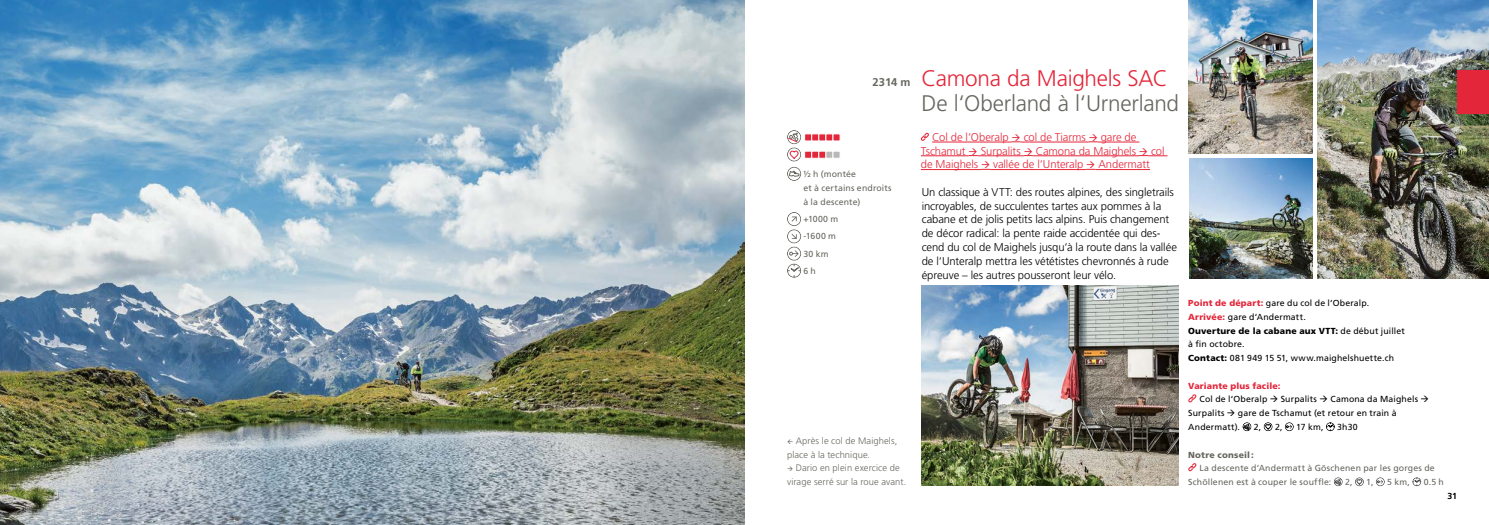
<style>
.page{position:relative;width:1489px;height:525px;background:#fff}
.page>*{position:absolute;margin:0;border:0;box-sizing:border-box;transform-origin:0 0}
.t1{font:300 22.5px/24.9px "Frutiger LT Std";letter-spacing:-.01em;color:#676760}
.t2{font:300 11.25px/13.8px "Frutiger LT Std";letter-spacing:-.01em;color:#000001}
.t3{font:300 11.25px/13.8px "Frutiger LT Std";letter-spacing:-.01em;color:#e4263a}
.t4{font:300 9.38px/13.8px "Frutiger LT Std";letter-spacing:.01em;color:#676760}
.t5{font:8.75px/13.8px "Frutiger LT Std";letter-spacing:.015em;color:#000001}
.t6{font:8.75px/13.8px "Frutiger LT Std";letter-spacing:.02em;color:#676760}
.t7{font:900 8.75px "Frutiger LT Std";letter-spacing:.015em;color:#e4263a}
.t8{font:900 8.75px "Frutiger LT Std";letter-spacing:.02em;color:#676760}
.t9{font:700 8.75px "Frutiger LT Std";color:#000001}
.s1{font-weight:700;font-size:11.25px}
.s2{color:#e4263a}
.s3{font-weight:900;color:#e4263a}
.s4{font-weight:900}
</style>
<div class="page">
<img style="left:0;top:0;width:744px;height:524px">
<img style="left:1317px;top:0;width:171px;height:278px">
<img style="left:1189px;top:158px;width:123px;height:120px">
<img style="left:1188px;top:0;width:124px;height:153px">
<div style="left:1456px;top:70px;width:32px;height:44px;background:#e4263a"></div>
<img style="left:921px;top:285px;width:257px;height:199px">
<div style="left:787px;top:130px;width:14px;height:14px;border:1px solid #676760;border-radius:50%"></div>
<svg style="left:787px;top:132px;width:11px;height:10px"></svg>
<div style="left:787px;top:147px;width:14px;height:14px;border:1px solid #676760;border-radius:50%"></div>
<svg style="left:789px;top:150px;width:9px;height:9px"></svg>
<div style="left:787px;top:167px;width:14px;height:14px;border:1px solid #676760;border-radius:50%"></div>
<svg style="left:788px;top:170px;width:11px;height:7px"></svg>
<svg style="left:791px;top:216px;width:5px;height:5px"></svg>
<div style="left:787px;top:212px;width:14px;height:14px;border:1px solid #676760;border-radius:50%"></div>
<svg style="left:791px;top:234px;width:5px;height:5px"></svg>
<div style="left:787px;top:229px;width:14px;height:14px;border:1px solid #676760;border-radius:50%"></div>
<div style="left:787px;top:246px;width:14px;height:14px;border:1px solid #676760;border-radius:50%"></div>
<svg style="left:789px;top:250px;width:9px;height:6px"></svg>
<div style="left:787px;top:263px;width:14px;height:14px;border:1px solid #676760;border-radius:50%"></div>
<svg style="left:787px;top:264px;width:14px;height:13px"></svg>
<svg style="left:1188px;top:394px;width:8px;height:8px"></svg>
<div style="left:1242px;top:422px;width:9px;height:9px;border:1px solid #000001;border-radius:50%"></div>
<svg style="left:1242px;top:423px;width:7px;height:7px"></svg>
<div style="left:1263px;top:422px;width:9px;height:9px;border:1px solid #000001;border-radius:50%"></div>
<svg style="left:1264px;top:424px;width:6px;height:5px"></svg>
<div style="left:1284px;top:422px;width:9px;height:9px;border:1px solid #000001;border-radius:50%"></div>
<svg style="left:1286px;top:424px;width:5px;height:4px"></svg>
<div style="left:1325px;top:422px;width:9px;height:9px;border:1px solid #000001;border-radius:50%"></div>
<svg style="left:1325px;top:422px;width:9px;height:8px"></svg>
<svg style="left:1188px;top:463px;width:8px;height:8px"></svg>
<div style="left:1333px;top:477px;width:9px;height:9px;border:1px solid #000001;border-radius:50%"></div>
<svg style="left:1334px;top:478px;width:6px;height:7px"></svg>
<div style="left:1354px;top:477px;width:9px;height:9px;border:1px solid #000001;border-radius:50%"></div>
<svg style="left:1356px;top:479px;width:6px;height:5px"></svg>
<div style="left:1375px;top:477px;width:9px;height:9px;border:1px solid #000001;border-radius:50%"></div>
<svg style="left:1376px;top:479px;width:6px;height:4px"></svg>
<div style="left:1412px;top:477px;width:8px;height:9px;border:1px solid #000001;border-radius:50%"></div>
<svg style="left:1412px;top:477px;width:8px;height:8px"></svg>
<div style="left:804px;top:134px;width:7px;height:7px;background:#e4263a;border:1px solid #fff"></div>
<div style="left:811px;top:134px;width:8px;height:7px;background:#e4263a;border:1px solid #fff"></div>
<div style="left:818px;top:134px;width:8px;height:7px;background:#e4263a;border:1px solid #fff"></div>
<div style="left:825px;top:134px;width:8px;height:7px;background:#e4263a;border:1px solid #fff"></div>
<div style="left:832px;top:134px;width:8px;height:7px;background:#e4263a;border:1px solid #fff"></div>
<div style="left:804px;top:151px;width:7px;height:7px;background:#e4263a;border:1px solid #fff"></div>
<div style="left:811px;top:151px;width:8px;height:7px;background:#e4263a;border:1px solid #fff"></div>
<div style="left:818px;top:151px;width:8px;height:7px;background:#e4263a;border:1px solid #fff"></div>
<div style="left:825px;top:151px;width:8px;height:7px;background:#b8b8b6;border:1px solid #fff"></div>
<div style="left:832px;top:151px;width:8px;height:7px;background:#b8b8b6;border:1px solid #fff"></div>
<hr style="left:932px;top:142px;width:79px;height:1px;background:#e4263a">
<hr style="left:1020px;top:142px;width:68px;height:1px;background:#e4263a">
<hr style="left:1097px;top:142px;width:42px;height:1px;background:#e4263a">
<hr style="left:920px;top:155px;width:48px;height:1px;background:#e4263a">
<hr style="left:977px;top:155px;width:46px;height:1px;background:#e4263a">
<hr style="left:1032px;top:155px;width:106px;height:1px;background:#e4263a">
<svg style="left:1138px;top:155px;width:29px;height:1px"></svg>
<hr style="left:920px;top:169px;width:61px;height:1px;background:#e4263a">
<hr style="left:990px;top:169px;width:96px;height:1px;background:#e4263a">
<hr style="left:1095px;top:169px;width:54px;height:1px;background:#e4263a">
<svg style="left:920px;top:132px;width:9px;height:9px"></svg>
<h1 class="t1" style="left:921px;top:66px;width:259px;text-indent:-49px"><span class="s1">2314 m</span> <span class="s2">Camona da Maighels SAC<br></span>De l‘Oberland à l‘Urnerland</h1>
<p class="t6" style="left:803px;top:167px;width:90px">½ h (montée<br>et à certains endroits à la descente)</p>
<p class="t6" style="left:803px;top:210px;width:37px;line-height:17.2px">+1000 m -1600 m<br>30 km<br>6 h</p>
<p class="t3" style="left:920px;top:130px;width:245px;text-indent:11px">Col de l‘Oberalp → col de Tiarms → gare de<br>Tschamut → Surpalits → Camona da Maighels → col de Maighels → vallée de l‘Unteralp → Andermatt</p>
<p class="t2" style="left:921px;top:185px;width:257px">Un classique à VTT: des routes alpines, des singletrails incroyables, de succulentes tartes aux pommes à la cabane et de jolis petits lacs alpins. Puis changement de décor radical: la pente raide accidentée qui des&shy;cend du col de Maighels jusqu‘à la route dans la vallée de l‘Unteralp mettra les vététistes chevronnés à rude épreuve – les autres pousseront leur vélo.</p>
<p class="t4" style="left:787px;top:433px;width:112px;text-indent:9px">Après le col de Maighels, place à la technique.</p>
<p class="t4" style="left:787px;top:461px;width:121px">→ Dario en plein exercice de virage serré sur la roue avant.</p>
<p class="t5" style="left:1188px;top:296px;width:218px"><span class="s3">Point de départ:</span> gare du col de l‘Oberalp.<br><span class="s3">Arrivée:</span> gare d‘Andermatt.<br><span class="s4">Ouverture de la cabane aux VTT:</span> de début juillet à fin octobre.<br><span class="s4">Contact:</span> 081 949 15 51, www.maighelshuette.ch</p>
<p class="t7" style="left:1188px;top:380px;width:94px">Variante plus facile:</p>
<p class="t5" style="left:1199px;top:392px;width:231px">Col de l‘Oberalp → Surpalits → Camona da Maighels →</p>
<p class="t5" style="left:1188px;top:406px;width:210px">Surpalits → gare de Tschamut (et retour en train à</p>
<p class="t5" style="left:1188px;top:420px;width:53px">Andermatt).</p>
<p class="t5" style="left:1253px;top:420px;width:9px">2,</p>
<p class="t5" style="left:1274px;top:420px;width:9px">2,</p>
<p class="t5" style="left:1295px;top:420px;width:29px">17 km,</p>
<p class="t5" style="left:1337px;top:420px;width:22px">3h30</p>
<p class="t8" style="left:1188px;top:449px;width:67px">Notre conseil:</p>
<p class="t6" style="left:1188px;top:461px;width:248px;text-indent:11px">La descente d‘Andermatt à Göschenen par les gorges de<br>Schöllenen est à couper le souffle:</p>
<p class="t6" style="left:1344px;top:475px;width:9px">2,</p>
<p class="t6" style="left:1366px;top:475px;width:9px">1,</p>
<p class="t6" style="left:1386px;top:475px;width:24px">5 km,</p>
<p class="t6" style="left:1423px;top:475px;width:22px">0.5 h</p>
<p class="t9" style="left:1447px;top:490px;width:11px">31</p>
</div>
